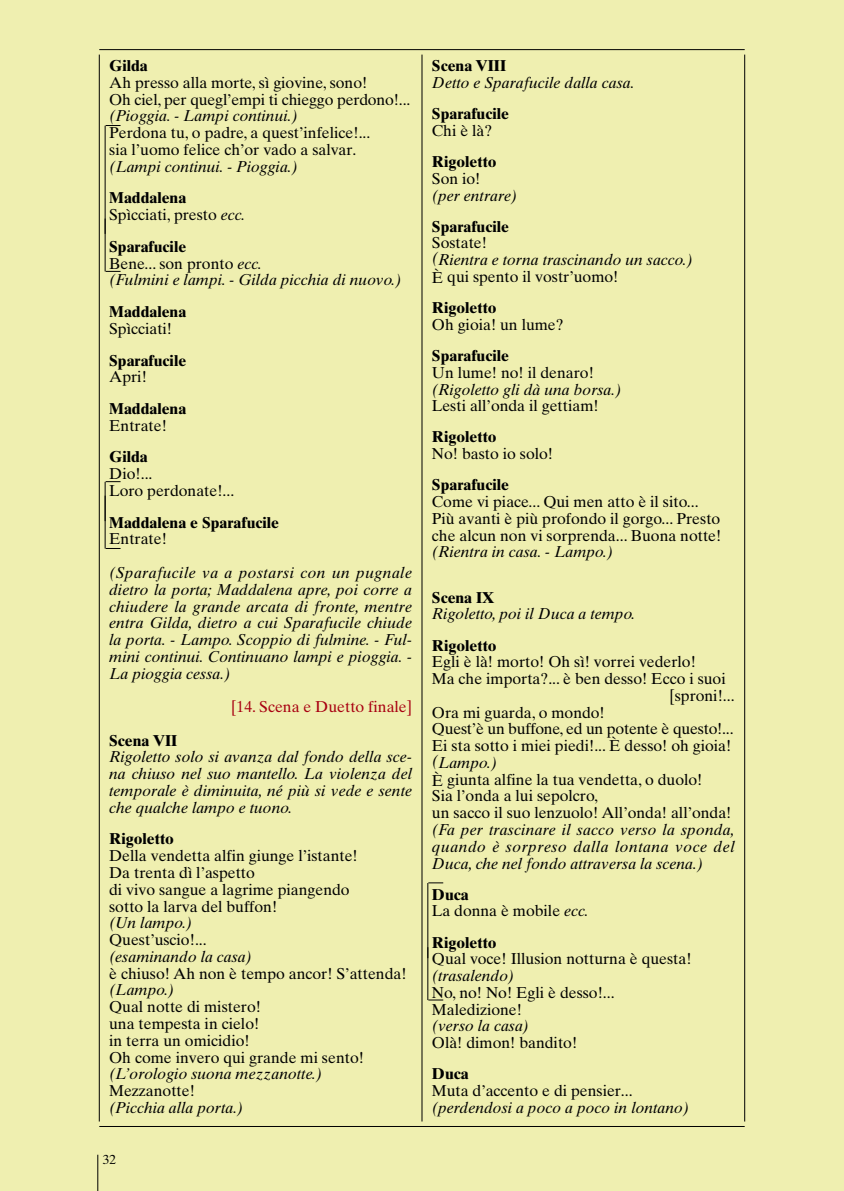
<style>
.page{position:relative;width:844px;height:1191px;background:#fff}
.page>*{position:absolute;margin:0;border:0;box-sizing:border-box;transform-origin:0 0}
.t1{font:15.75px/16.8px "Times Ten";color:#000}
.t2{font:italic 15.75px/16.8px "Times Ten";color:#000;text-align:justify}
.t3{font:700 15.75px "Times Ten";color:#000}
.t4{font:15.75px "Times Ten";color:#a80011}
.t5{font:13.12px "Times Ten";color:#000}
.s1{font-weight:700}
.s2{font-style:italic}
.s3{font-weight:700;font-style:normal}
.s4{font-style:normal}
</style>
<div class="page">
<div style="left:0;top:0;width:843px;height:1191px;background:#efefb0"></div>
<svg style="left:106px;top:125px;width:14px;height:1px"></svg>
<hr style="left:105px;top:126px;width:1px;height:108px;background:#000">
<svg style="left:106px;top:271px;width:14px;height:1px"></svg>
<hr style="left:105px;top:218px;width:1px;height:53px;background:#000">
<svg style="left:106px;top:481px;width:14px;height:1px"></svg>
<hr style="left:105px;top:482px;width:1px;height:39px;background:#000">
<svg style="left:106px;top:548px;width:14px;height:1px"></svg>
<hr style="left:105px;top:495px;width:1px;height:53px;background:#000">
<svg style="left:428px;top:882px;width:15px;height:1px"></svg>
<hr style="left:427px;top:883px;width:1px;height:75px;background:#000">
<svg style="left:428px;top:999px;width:15px;height:1px"></svg>
<hr style="left:427px;top:947px;width:1px;height:53px;background:#000">
<hr style="left:421px;top:55px;width:1px;height:1066px;background:#000">
<hr style="left:99px;top:1126px;width:645px;height:1px;background:#000">
<hr style="left:99px;top:49px;width:645px;height:1px;background:#000">
<hr style="left:744px;top:55px;width:1px;height:1066px;background:#000">
<hr style="left:99px;top:55px;width:1px;height:1066px;background:#000">
<hr style="left:97px;top:1154px;width:1px;height:37px;background:#000">
<p class="t3" style="left:109px;top:60px;width:40px">Gilda</p>
<p class="t1" style="left:109px;top:76px;width:302px">Ah presso alla morte, sì giovine, sono!<br>Oh ciel, per quegl’empi ti chieggo perdono!...</p>
<p class="t2" style="left:109px;top:109px;width:190px">(Pioggia. - Lampi continui.)</p>
<p class="t1" style="left:109px;top:126px;width:263px">Perdona tu, o padre, a quest’infelice!... sia l’uomo felice ch’or vado a salvar.</p>
<p class="t2" style="left:109px;top:159px;width:190px">(Lampi continui. - Pioggia.)</p>
<p class="t1" style="left:109px;top:191px;width:138px"><span class="s1">Maddalena<br></span>Spìcciati, presto <span class="s2">ecc.</span></p>
<p class="t2" style="left:109px;top:239px;width:294px;text-align:left"><span class="s3">Sparafucile<br></span><span class="s4">Bene... son pronto</span> ecc.<br>(Fulmini e lampi. - Gilda picchia di nuovo.)</p>
<p class="t3" style="left:109px;top:306px;width:79px">Maddalena</p>
<p class="t1" style="left:109px;top:322px;width:64px">Spìcciati!</p>
<p class="t3" style="left:109px;top:355px;width:79px">Sparafucile</p>
<p class="t1" style="left:109px;top:370px;width:39px">Apri!</p>
<p class="t3" style="left:109px;top:403px;width:79px">Maddalena</p>
<p class="t1" style="left:109px;top:418px;width:59px">Entrate!</p>
<p class="t3" style="left:109px;top:451px;width:40px">Gilda</p>
<p class="t1" style="left:109px;top:467px;width:127px">Dio!...<br>Loro perdonate!...</p>
<p class="t3" style="left:109px;top:517px;width:171px">Maddalena e Sparafucile</p>
<p class="t1" style="left:109px;top:532px;width:59px">Entrate!</p>
<p class="t2" style="left:109px;top:565px;width:304px">(Sparafucile va a postarsi con un pugnale dietro la porta; Maddalena apre, poi corre a chiudere la grande arcata di fronte, mentre entra Gilda, dietro a cui Sparafucile chiude la porta. - Lampo. Scoppio di fulmine. - Ful&shy;mini continui. Continuano lampi e pioggia. - La pioggia cessa.)</p>
<p class="t4" style="left:231px;top:701px;width:182px">[14. Scena e Duetto finale]</p>
<p class="t3" style="left:109px;top:735px;width:70px">Scena VII</p>
<p class="t2" style="left:109px;top:750px;width:304px">Rigoletto solo si avanza dal fondo della sce&shy;na chiuso nel suo mantello. La violenza del temporale è diminuita, né più si vede e sente che qualche lampo e tuono.</p>
<p class="t3" style="left:109px;top:833px;width:66px">Rigoletto</p>
<p class="t1" style="left:109px;top:849px;width:250px">Della vendetta alfin giunge l’istante!<br>Da trenta dì l’aspetto<br>di vivo sangue a lagrime piangendo sotto la larva del buffon!</p>
<p class="t2" style="left:109px;top:916px;width:85px">(Un lampo.)</p>
<p class="t1" style="left:109px;top:933px;width:99px">Quest’uscio!...</p>
<p class="t2" style="left:109px;top:949px;width:144px">(esaminando la casa)</p>
<p class="t1" style="left:109px;top:966px;width:299px">è chiuso! Ah non è tempo ancor! S’attenda!</p>
<p class="t2" style="left:109px;top:983px;width:67px">(Lampo.)</p>
<p class="t1" style="left:109px;top:1000px;width:256px">Qual notte di mistero!<br>una tempesta in cielo!<br>in terra un omicidio!<br>Oh come invero qui grande mi sento!</p>
<p class="t2" style="left:109px;top:1067px;width:215px">(L’orologio suona mezzanotte.)</p>
<p class="t1" style="left:109px;top:1084px;width:87px">Mezzanotte!</p>
<p class="t2" style="left:109px;top:1100px;width:136px">(Picchia alla porta.)</p>
<p class="t5" style="left:103px;top:1154px;width:15px">32</p>
<p class="t3" style="left:432px;top:60px;width:76px">Scena VIII</p>
<p class="t2" style="left:432px;top:76px;width:204px">Detto e Sparafucile dalla casa.</p>
<p class="t3" style="left:432px;top:108px;width:79px">Sparafucile</p>
<p class="t1" style="left:432px;top:124px;width:62px">Chi è là?</p>
<p class="t3" style="left:432px;top:156px;width:66px">Rigoletto</p>
<p class="t1" style="left:432px;top:171px;width:50px">Son io!</p>
<p class="t2" style="left:432px;top:188px;width:87px">(per entrare)</p>
<p class="t3" style="left:432px;top:221px;width:79px">Sparafucile</p>
<p class="t1" style="left:432px;top:236px;width:57px">Sostate!</p>
<p class="t2" style="left:432px;top:253px;width:262px">(Rientra e torna trascinando un sacco.)</p>
<p class="t1" style="left:432px;top:270px;width:188px">È qui spento il vostr’uomo!</p>
<p class="t3" style="left:432px;top:302px;width:66px">Rigoletto</p>
<p class="t1" style="left:432px;top:318px;width:133px">Oh gioia! un lume?</p>
<p class="t3" style="left:432px;top:350px;width:79px">Sparafucile</p>
<p class="t1" style="left:432px;top:365px;width:163px">Un lume! no! il denaro!</p>
<p class="t2" style="left:432px;top:382px;width:191px">(Rigoletto gli dà una borsa.)</p>
<p class="t1" style="left:432px;top:399px;width:168px">Lesti all’onda il gettiam!</p>
<p class="t3" style="left:432px;top:431px;width:66px">Rigoletto</p>
<p class="t1" style="left:432px;top:447px;width:123px">No! basto io solo!</p>
<p class="t3" style="left:432px;top:479px;width:79px">Sparafucile</p>
<p class="t1" style="left:432px;top:495px;width:291px">Come vi piace... Qui men atto è il sito...<br>Più avanti è più profondo il gorgo... Presto che alcun non vi sorprenda... Buona notte!</p>
<p class="t2" style="left:432px;top:545px;width:183px">(Rientra in casa. - Lampo.)</p>
<p class="t3" style="left:432px;top:592px;width:64px">Scena IX</p>
<p class="t2" style="left:432px;top:607px;width:205px">Rigoletto, poi il Duca a tempo.</p>
<p class="t3" style="left:432px;top:639px;width:66px">Rigoletto</p>
<p class="t1" style="left:432px;top:655px;width:265px">Egli è là! morto! Oh sì! vorrei vederlo!</p>
<p class="t1" style="left:432px;top:672px;width:295px">Ma che importa?... è ben desso! Ecco i suoi</p>
<p class="t1" style="left:669px;top:688px;width:67px">[sproni!...</p>
<p class="t1" style="left:432px;top:705px;width:174px">Ora mi guarda, o mondo!</p>
<p class="t1" style="left:432px;top:722px;width:303px">Quest’è un buffone, ed un potente è questo!...</p>
<p class="t1" style="left:432px;top:739px;width:301px">Ei sta sotto i miei piedi!... È desso! oh gioia!</p>
<p class="t2" style="left:432px;top:755px;width:67px">(Lampo.)</p>
<p class="t1" style="left:432px;top:772px;width:301px">È giunta alfine la tua vendetta, o duolo!<br>Sia l’onda a lui sepolcro,<br>un sacco il suo lenzuolo! All’onda! all’onda!</p>
<p class="t2" style="left:432px;top:822px;width:304px">(Fa per trascinare il sacco verso la sponda, quando è sorpreso dalla lontana voce del Duca, che nel fondo attraversa la scena.)</p>
<p class="t1" style="left:432px;top:887px;width:158px"><span class="s1">Duca<br></span>La donna è mobile <span class="s2">ecc.</span></p>
<p class="t3" style="left:432px;top:936px;width:66px">Rigoletto</p>
<p class="t1" style="left:432px;top:952px;width:261px">Qual voce! Illusion notturna è questa!</p>
<p class="t2" style="left:432px;top:968px;width:84px">(trasalendo)</p>
<p class="t1" style="left:432px;top:985px;width:184px">No, no! No! Egli è desso!...<br>Maledizione!</p>
<p class="t2" style="left:432px;top:1019px;width:99px">(verso la casa)</p>
<p class="t1" style="left:432px;top:1036px;width:147px">Olà! dimon! bandito!</p>
<p class="t3" style="left:432px;top:1068px;width:38px">Duca</p>
<p class="t1" style="left:432px;top:1084px;width:202px">Muta d’accento e di pensier...</p>
<p class="t2" style="left:432px;top:1100px;width:259px">(perdendosi a poco a poco in lontano)</p>
</div>
